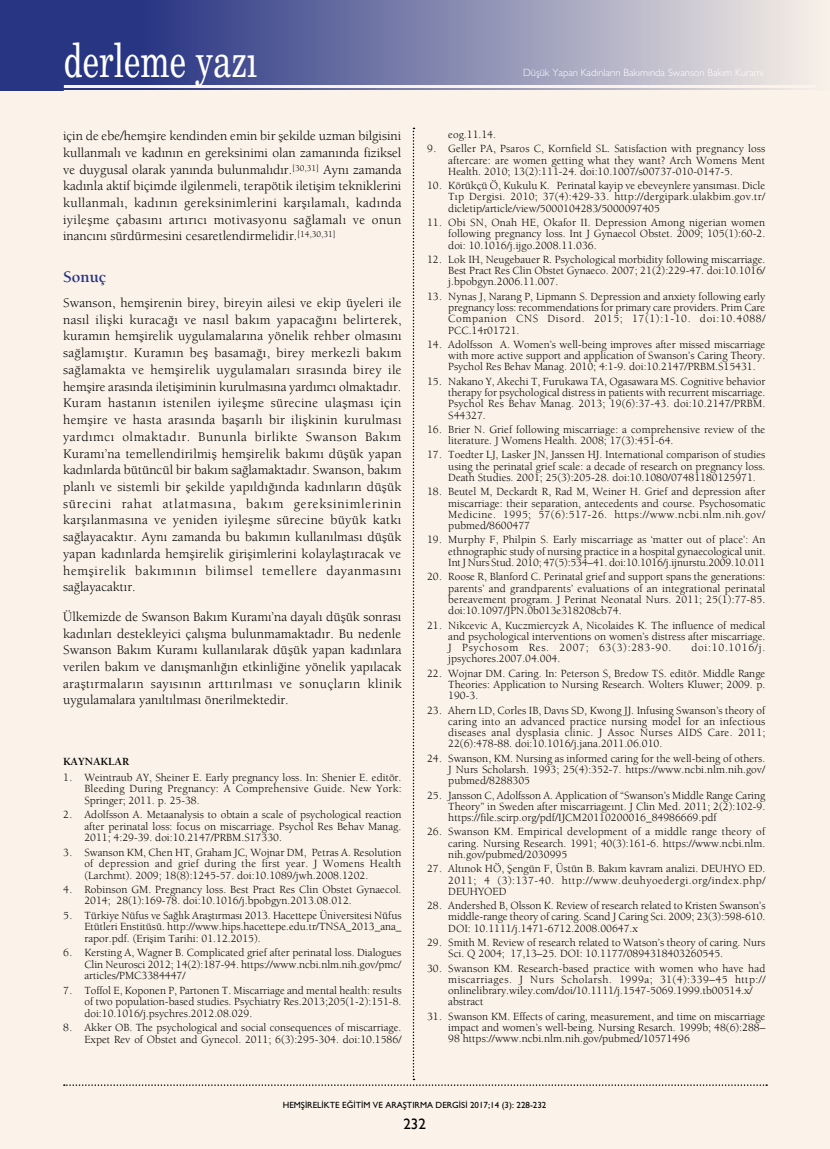
<style>
.page{position:relative;width:830px;height:1149px;background:#fff}
.page>*{position:absolute;margin:0;border:0;box-sizing:border-box;transform-origin:0 0}
.t1{font:46.95px "Madison Tr";color:#fff}
.t2{font:16.5px "Berkeley Bold Tr";color:#283583}
.t3{font:15px "Gill Sans";color:#000}
.t4{font:13.5px/16.6px "Berkeley Book Tr";color:#000;text-align:justify}
.t5{font:11.25px/11.2px "Berkeley Book Tr";color:#000;text-align:justify}
.t6{font:11.25px "Berkeley Book Tr";letter-spacing:.065em;color:#000}
.t7{font:11.25px "Berkeley Bold Tr";color:#000}
.t8{font:10.5px "Gill Sans Light Tr";color:#fff}
.t9{font:9px "Gill Sans Normal Tr";color:#000}
</style>
<div class="page">
<div style="left:0;top:0;width:829px;height:1148px;background:#fbf3e9"></div>
<svg style="left:0;top:0;width:800px;height:91px;background:#797eaa"></svg>
<hr style="left:64px;top:85px;width:752px;height:3px;background:#fbf3e9">
<hr style="left:64px;top:90px;width:752px;height:1px;background:#fbf3e9">
<hr style="left:829px;top:0;width:1px;height:90px;background:#283583">
<h1 class="t1" style="left:64px;top:31px;width:195px">derleme yazı</h1>
<p class="t4" style="left:63px;top:127px;width:340px">için de ebe/hemşire kendinden emin bir şekilde uzman bilgisini kullanmalı ve kadının en gereksinimi olan zamanında fiziksel ve duygusal olarak yanında bulunmalıdır.<sup>[30,31]</sup> Aynı zamanda kadınla aktif biçimde ilgilenmeli, terapötik iletişim tekniklerini kullanmalı, kadının gereksinimlerini karşılamalı, kadında iyileşme çabasını artırıcı motivasyonu sağlamalı ve onun inancını sürdürmesini cesaretlendirmelidir.<sup>[14,30,31]</sup></p>
<h2 class="t2" style="left:63px;top:266px;width:45px">Sonuç</h2>
<p class="t4" style="left:63px;top:294px;width:340px">Swanson, hemşirenin birey, bireyin ailesi ve ekip üyeleri ile nasıl ilişki kuracağı ve nasıl bakım yapacağını belirterek, kuramın hemşirelik uygulamalarına yönelik rehber olmasını sağlamıştır. Kuramın beş basamağı, birey merkezli bakım sağlamakta ve hemşirelik uygulamaları sırasında birey ile hemşire arasında iletişiminin kurulmasına yardımcı olmaktadır.<br>Kuram hastanın istenilen iyileşme sürecine ulaşması için hemşire ve hasta arasında başarılı bir ilişkinin kurulması yardımcı olmaktadır. Bununla birlikte Swanson Bakım Kuramı’na temellendirilmiş hemşirelik bakımı düşük yapan kadınlarda bütüncül bir bakım sağlamaktadır. Swanson, bakım planlı ve sistemli bir şekilde yapıldığında kadınların düşük sürecini rahat atlatmasına, bakım gereksinimlerinin karşılanmasına ve yeniden iyileşme sürecine büyük katkı sağlayacaktır. Aynı zamanda bu bakımın kullanılması düşük yapan kadınlarda hemşirelik girişimlerini kolaylaştıracak ve hemşirelik bakımının bilimsel temellere dayanmasını sağlayacaktır.</p>
<p class="t4" style="left:63px;top:608px;width:340px">Ülkemizde de Swanson Bakım Kuramı’na dayalı düşük sonrası kadınları destekleyici çalışma bulunmamaktadır. Bu nedenle Swanson Bakım Kuramı kullanılarak düşük yapan kadınlara verilen bakım ve danışmanlığın etkinliğine yönelik yapılacak araştırmaların sayısının arttırılması ve sonuçların klinik uygulamalara yanıltılması önerilmektedir.</p>
<p class="t7" style="left:63px;top:754px;width:68px">KAYNAKLAR</p>
<p class="t5" style="left:84px;top:771px;width:318px;text-indent:-21px">1. Weintraub AY, Sheiner E. Early pregnancy loss. In: Shenier E. editör.<br>Bleeding During Pregnancy: A Comprehensive Guide. New York:<br>Springer; 2011. p. 25-38.</p>
<p class="t5" style="left:84px;top:808px;width:318px;text-indent:-21px">2. Adolfsson A. Metaanalysis to obtain a scale of psychological reaction after perinatal loss: focus on miscarriage. Psychol Res Behav Manag.<br>2011; 4:29-39. doi:10.2147/PRBM.S17330.</p>
<p class="t5" style="left:84px;top:845px;width:318px;text-indent:-21px">3. Swanson KM, Chen HT, Graham JC, Wojnar DM, Petras A. Resolution of depression and grief during the first year. J Womens Health (Larchmt). 2009; 18(8):1245-57. doi:10.1089/jwh.2008.1202.</p>
<p class="t5" style="left:84px;top:883px;width:318px;text-indent:-21px">4. Robinson GM. Pregnancy loss. Best Pract Res Clin Obstet Gynaecol.<br>2014; 28(1):169-78. doi:10.1016/j.bpobgyn.2013.08.012.</p>
<p class="t5" style="left:84px;top:909px;width:318px;text-indent:-21px">5. Türkiye Nüfus ve Sağlık Araştırması 2013. Hacettepe Üniversitesi Nüfus Etütleri Enstitüsü. http://www.hips.hacettepe.edu.tr/TNSA_2013_ana_ rapor.pdf. (Erişim Tarihi: 01.12.2015).</p>
<p class="t5" style="left:84px;top:946px;width:318px;text-indent:-21px">6. Kersting A, Wagner B. Complicated grief after perinatal loss. Dialogues Clin Neurosci 2012; 14(2):187-94. https://www.ncbi.nlm.nih.gov/pmc/ articles/PMC3384447/</p>
<p class="t5" style="left:84px;top:983px;width:318px;text-indent:-21px">7. Toffol E, Koponen P, Partonen T. Miscarriage and mental health: results of two population-based studies. Psychiatry Res.2013;205(1-2):151-8. doi:10.1016/j.psychres.2012.08.029.</p>
<p class="t5" style="left:63px;top:1021px;width:340px;text-align:right">8. Akker OB. The psychological and social consequences of miscarriage.<br>Expet Rev of Obstet and Gynecol. 2011; 6(3):295-304. doi:10.1586/</p>
<p class="t8" style="left:523px;top:66px;width:242px">Düşük Yapan Kadınların Bakımında Swanson Bakım Kuramı</p>
<p class="t5" style="left:448px;top:129px;width:49px">eog.11.14.</p>
<p class="t5" style="left:448px;top:143px;width:318px;text-indent:-21px">9. Geller PA, Psaros C, Kornfield SL. Satisfaction with pregnancy loss aftercare: are women getting what they want? Arch Womens Ment Health. 2010; 13(2):111-24. doi:10.1007/s00737-010-0147-5.</p>
<p class="t5" style="left:448px;top:180px;width:318px;text-indent:-21px">10. Körükçü Ö, Kukulu K. Perinatal kayip ve ebeveynlere yansıması. Dicle Tıp Dergisi. 2010; 37(4):429-33. http://dergipark.ulakbim.gov.tr/ dicletip/article/view/5000104283/5000097405</p>
<p class="t5" style="left:448px;top:216px;width:318px;text-indent:-21px">11. Obi SN, Onah HE, Okafor II. Depression Among nigerian women following pregnancy loss. Int J Gynaecol Obstet. 2009; 105(1):60-2. doi: 10.1016/j.ijgo.2008.11.036.</p>
<p class="t5" style="left:448px;top:253px;width:318px;text-indent:-21px">12. Lok IH, Neugebauer R. Psychological morbidity following miscarriage.<br>Best Pract Res Clin Obstet Gynaeco. 2007; 21(2):229-47. doi:10.1016/ j.bpobgyn.2006.11.007.</p>
<p class="t5" style="left:448px;top:290px;width:318px;text-indent:-21px">13. Nynas J, Narang P, Lipmann S. Depression and anxiety following early pregnancy loss: recommendations for primary care providers. Prim Care Companion CNS Disord. 2015; 17(1):1-10. doi:10.4088/ PCC.14r01721.</p>
<p class="t5" style="left:448px;top:338px;width:318px;text-indent:-21px">14. Adolfsson A. Women’s well-being improves after missed miscarriage with more active support and application of Swanson’s Caring Theory.<br>Psychol Res Behav Manag. 2010; 4:1-9. doi:10.2147/PRBM.S15431.</p>
<p class="t5" style="left:448px;top:375px;width:318px;text-indent:-21px">15. Nakano Y, Akechi T, Furukawa TA, Ogasawara MS. Cognitive behavior therapy for psychological distress in patients with recurrent miscarriage.<br>Psychol Res Behav Manag. 2013; 19(6):37-43. doi:10.2147/PRBM.<br>S44327.</p>
<p class="t5" style="left:448px;top:423px;width:318px;text-indent:-21px">16. Brier N. Grief following miscarriage: a comprehensive review of the literature. J Womens Health. 2008; 17(3):451-64.</p>
<p class="t5" style="left:448px;top:449px;width:318px;text-indent:-21px">17. Toedter LJ, Lasker JN, Janssen HJ. International comparison of studies using the perinatal grief scale: a decade of research on pregnancy loss.<br>Death Studies. 2001; 25(3):205-28. doi:10.1080/07481180125971.</p>
<p class="t5" style="left:448px;top:486px;width:318px;text-indent:-21px">18. Beutel M, Deckardt R, Rad M, Weiner H. Grief and depression after miscarriage: their separation, antecedents and course. Psychosomatic Medicine. 1995; 57(6):517-26. https://www.ncbi.nlm.nih.gov/ pubmed/8600477</p>
<p class="t5" style="left:448px;top:534px;width:319px;text-indent:-21px">19. Murphy F, Philpin S. Early miscarriage as ‘matter out of place’: An ethnographic study of nursing practice in a hospital gynaecological unit.<br>Int J Nurs Stud. 2010; 47(5):534–41. doi:10.1016/j.ijnurstu.2009.10.011</p>
<p class="t5" style="left:448px;top:571px;width:318px;text-indent:-21px">20. Roose R, Blanford C. Perinatal grief and support spans the generations: parents’ and grandparents’ evaluations of an integrational perinatal bereavement program. J Perinat Neonatal Nurs. 2011; 25(1):77-85. doi:10.1097/JPN.0b013e318208cb74.</p>
<p class="t5" style="left:448px;top:619px;width:318px;text-indent:-21px">21. Nikcevic A, Kuczmiercyzk A, Nicolaides K. The influence of medical and psychological interventions on women’s distress after miscarriage.<br>J Psychosom Res. 2007; 63(3):283-90.</p>
<p class="t6" style="left:691px;top:640px;width:75px">doi:10.1016/j.</p>
<p class="t5" style="left:448px;top:652px;width:113px">jpsychores.2007.04.004.</p>
<p class="t5" style="left:448px;top:667px;width:318px;text-indent:-21px">22. Wojnar DM. Caring. In: Peterson S, Bredow TS. editör. Middle Range Theories: Application to Nursing Research. Wolters Kluwer; 2009. p.<br>190-3.</p>
<p class="t5" style="left:448px;top:704px;width:318px;text-indent:-21px">23. Ahern LD, Corles IB, Davıs SD, Kwong JJ. Infusing Swanson’s theory of caring into an advanced practice nursing model for an infectious diseases anal dysplasia clinic. J Assoc Nurses AIDS Care. 2011; 22(6):478-88. doi:10.1016/j.jana.2011.06.010.</p>
<p class="t5" style="left:448px;top:752px;width:318px;text-indent:-21px">24. Swanson, KM. Nursing as informed caring for the well-being of others.<br>J Nurs Scholarsh. 1993; 25(4):352-7. https://www.ncbi.nlm.nih.gov/ pubmed/8288305</p>
<p class="t5" style="left:448px;top:789px;width:318px;text-indent:-21px">25. Jansson C, Adolfsson A. Application of “Swanson’s Middle Range Caring Theory” in Sweden after miscarriageınt. J Clin Med. 2011; 2(2):102-9. https://file.scirp.org/pdf/IJCM20110200016_84986669.pdf</p>
<p class="t5" style="left:448px;top:825px;width:318px;text-indent:-21px">26. Swanson KM. Empirical development of a middle range theory of caring. Nursing Research. 1991; 40(3):161-6. https://www.ncbi.nlm. nih.gov/pubmed/2030995</p>
<p class="t5" style="left:448px;top:862px;width:318px;text-indent:-21px">27. Altınok HÖ, Şengün F, Üstün B. Bakım kavram analizi. DEUHYO ED.<br>2011; 4 (3):137-40. http://www.deuhyoedergi.org/index.php/ DEUHYOED</p>
<p class="t5" style="left:448px;top:899px;width:318px;text-indent:-21px">28. Andershed B, Olsson K. Review of research related to Kristen Swanson’s middle-range theory of caring. Scand J Caring Sci. 2009; 23(3):598-610.<br>DOI: 10.1111/j.1471-6712.2008.00647.x</p>
<p class="t5" style="left:448px;top:936px;width:318px;text-indent:-21px">29. Smith M. Review of research related to Watson’s theory of caring. Nurs<br>Sci. Q 2004; 17,13–25. DOI: 10.1177/0894318403260545.</p>
<p class="t5" style="left:448px;top:961px;width:318px;text-align:left;text-indent:-21px">30. Swanson KM. Research-based practice with women who have had miscarriages. J Nurs Scholarsh. 1999a; 31(4):339–45 http:// onlinelibrary.wiley.com/doi/10.1111/j.1547-5069.1999.tb00514.x/ abstract</p>
<p class="t5" style="left:448px;top:1010px;width:318px;text-indent:-21px">31. Swanson KM. Effects of caring, measurement, and time on miscarriage impact and women’s well-being. Nursing Resarch. 1999b; 48(6):288– 98 https://www.ncbi.nlm.nih.gov/pubmed/10571496</p>
<p class="t9" style="left:282px;top:1099px;width:265px">HEMŞİRELİKTE EĞİTİM VE ARAŞTIRMA DERGİSİ 2017;14 (3): 228-232</p>
<h3 class="t3" style="left:403px;top:1114px;width:24px">232</h3>
</div>
